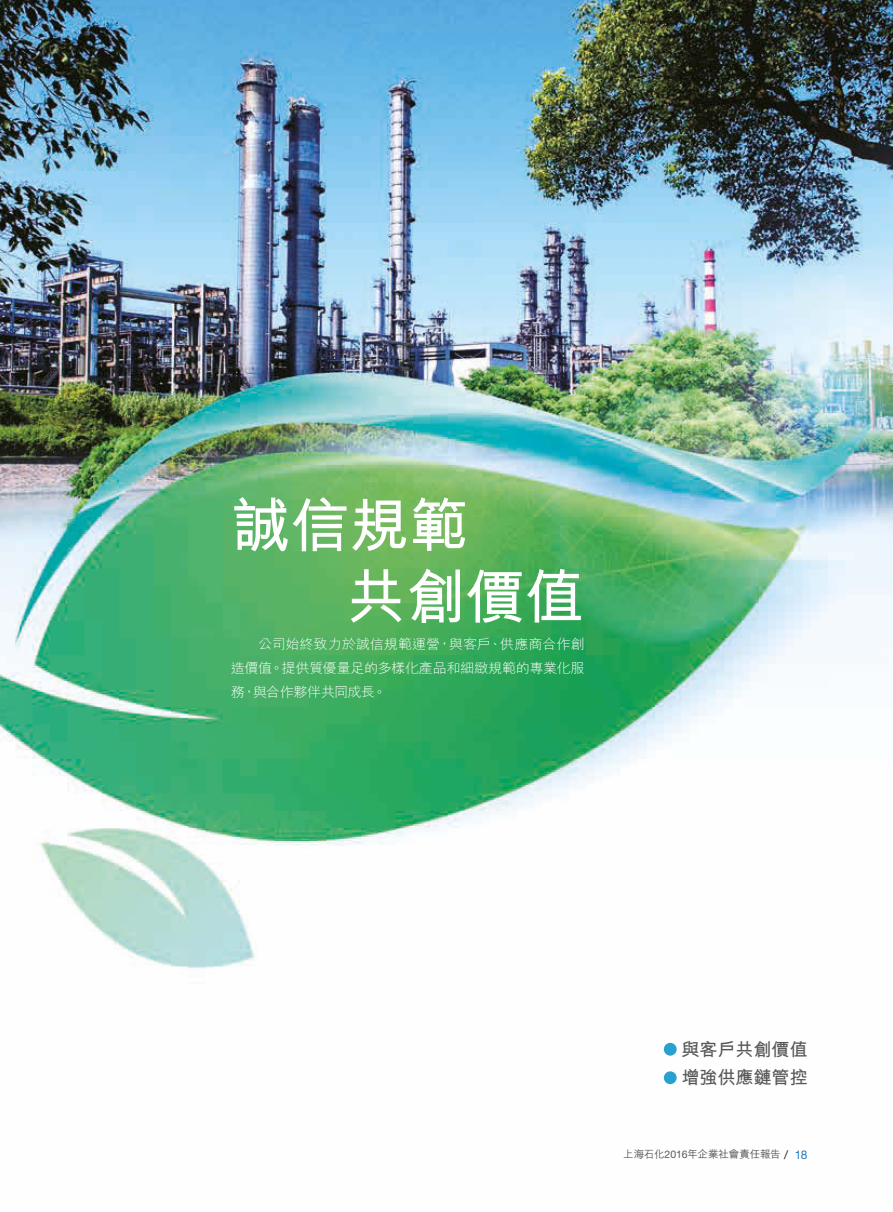
<style>
.page{position:relative;width:893px;height:1212px;background:#fff}
.page>*{position:absolute;margin:0;border:0;box-sizing:border-box;transform-origin:0 0}
.t1{font:700 59.4px/71.4px "M Hei HK";color:#fff}
.t2{font:700 18px/28.5px "M Hei HK";color:#575756}
.t3{font:300 13.5px/24px "M Hei HK";letter-spacing:-.035em;color:#fff;text-align:justify;scale:1.05 1}
.t4{font:500 10.5px "M Hei HK";letter-spacing:-.02em;color:#575756}
.s1{font-family:"Helvetica Neue LT Std";font-weight:400}
.s2{font-family:"Helvetica Neue LT Std";font-weight:400;font-size:12px;color:#1c1c1b}
.s3{font-family:"Helvetica Neue LT Std";font-weight:400;font-size:12px;color:#227cc1}
</style>
<div class="page">
<img style="left:0;top:0;width:893px;height:1085px">
<div style="left:664px;top:1043px;width:13px;height:12px;background:#26a1d0;border-radius:50%"></div>
<div style="left:664px;top:1071px;width:13px;height:13px;background:#26a1d0;border-radius:50%"></div>
<h1 class="t1" style="left:346px;top:485px;width:239px;text-indent:-116px">誠信規範<br>共創價值</h1>
<p class="t3" style="left:231px;top:632px;width:339px;text-indent:28px">公司始終致力於誠信規範運營，與客戶、供應商合作創造價值。提供質優量足的多樣化產品和細緻規範的專業化服務，與合作夥伴共同成長。</p>
<h2 class="t2" style="left:682px;top:1033px;width:127px">與客戶共創價值增強供應鏈管控</h2>
<p class="t4" style="left:623px;top:1147px;width:186px">上海石化<span class="s1">2016</span>年企業社會責任報告 <span class="s2">/</span> <span class="s3">18</span></p>
</div>
